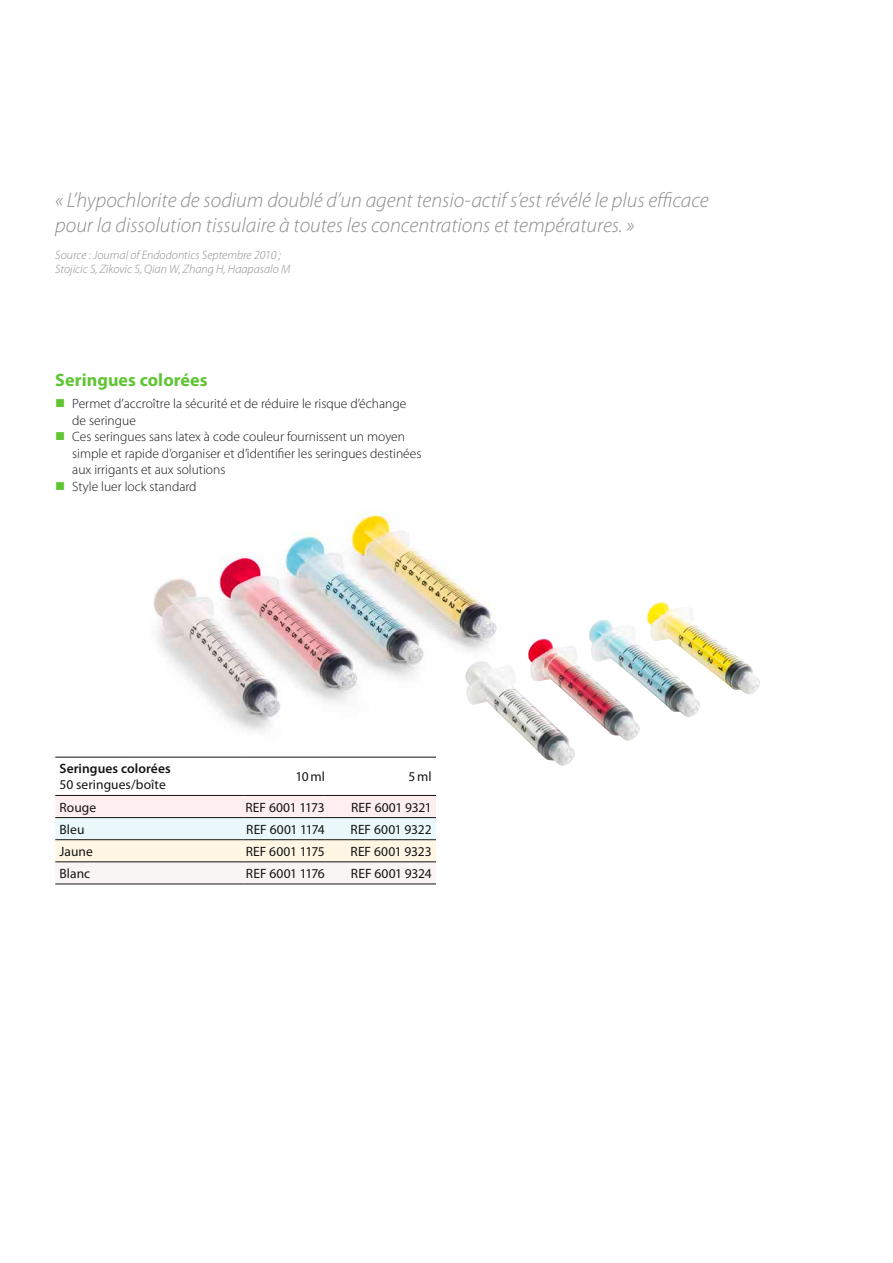
<style>
.page{position:relative;width:893px;height:1263px;background:#fff}
.page>*{position:absolute;margin:0;border:0;box-sizing:border-box;transform-origin:0 0}
.t1{font:italic 300 21px/25.2px "Myriad Pro";color:#8d8d8d}
.t2{font:700 18px "Myriad Pro";letter-spacing:.005em;color:#60c533}
.t3{font:300 13.5px/16.5px "Myriad Pro";color:#131413}
.t4{font:13.5px "Myriad Pro";color:#131413}
.t5{font:13.5px "Myriad Pro";letter-spacing:-.02em;color:#131413}
.t6{font:600 13.5px "Myriad Pro";letter-spacing:.005em;color:#131413}
.t7{font:italic 300 12.15px/14px "Myriad Pro";color:#8d8d8d}
</style>
<div class="page">
<img style="left:153px;top:511px;width:331px;height:220px">
<img style="left:465px;top:602px;width:295px;height:164px">
<svg style="left:55px;top:796px;width:381px;height:88px"></svg>
<hr style="left:55px;top:757px;width:188px;height:1px;background:#131413">
<hr style="left:243px;top:757px;width:82px;height:1px;background:#131413">
<hr style="left:325px;top:757px;width:111px;height:1px;background:#131413">
<hr style="left:55px;top:795px;width:188px;height:1px;background:#131413">
<hr style="left:243px;top:795px;width:82px;height:1px;background:#131413">
<hr style="left:325px;top:795px;width:111px;height:1px;background:#131413">
<hr style="left:55px;top:817px;width:188px;height:1px;background:#131413">
<hr style="left:243px;top:817px;width:82px;height:1px;background:#131413">
<hr style="left:325px;top:817px;width:111px;height:1px;background:#131413">
<hr style="left:55px;top:839px;width:188px;height:1px;background:#131413">
<hr style="left:243px;top:839px;width:82px;height:1px;background:#131413">
<hr style="left:325px;top:839px;width:111px;height:1px;background:#131413">
<hr style="left:55px;top:861px;width:188px;height:1px;background:#131413">
<hr style="left:243px;top:861px;width:82px;height:1px;background:#131413">
<hr style="left:325px;top:861px;width:111px;height:1px;background:#131413">
<hr style="left:55px;top:884px;width:188px;height:1px;background:#131413">
<hr style="left:243px;top:884px;width:82px;height:1px;background:#131413">
<hr style="left:325px;top:884px;width:111px;height:1px;background:#131413">
<h1 class="t1" style="left:55px;top:187px;width:655px">« L’hypochlorite de sodium doublé d’un agent tensio-actif s’est révélé le plus efficace pour la dissolution tissulaire à toutes les concentrations et températures. »</h1>
<p class="t7" style="left:55px;top:248px;width:237px">Source : Journal of Endodontics Septembre 2010 ;<br>Stojicic S, Zikovic S, Qian W, Zhang H, Haapasalo M</p>
<h2 class="t2" style="left:55px;top:368px;width:154px">Seringues colorées</h2>
<p class="t3" style="left:72px;top:396px;width:351px">Permet d’accroître la sécurité et de réduire le risque d’échange de seringue<br>Ces seringues sans latex à code couleur fournissent un moyen simple et rapide d’organiser et d’identifier les seringues destinées aux irrigants et aux solutions<br>Style luer lock standard</p>
<p class="t6" style="left:60px;top:760px;width:113px">Seringues colorées</p>
<p class="t4" style="left:60px;top:777px;width:108px">50 seringues/boîte</p>
<p class="t4" style="left:295px;top:768px;width:31px">10ml</p>
<p class="t4" style="left:409px;top:768px;width:25px">5ml</p>
<p class="t4" style="left:60px;top:799px;width:38px">Rouge</p>
<p class="t4" style="left:246px;top:799px;width:81px">REF 6001 1173</p>
<p class="t4" style="left:351px;top:799px;width:82px">REF 6001 9321</p>
<p class="t4" style="left:60px;top:821px;width:26px">Bleu</p>
<p class="t5" style="left:246px;top:821px;width:80px">REF 6001 1174</p>
<p class="t4" style="left:351px;top:821px;width:83px">REF 6001 9322</p>
<p class="t4" style="left:60px;top:843px;width:35px">Jaune</p>
<p class="t4" style="left:246px;top:843px;width:80px">REF 6001 1175</p>
<p class="t4" style="left:351px;top:843px;width:83px">REF 6001 9323</p>
<p class="t4" style="left:60px;top:865px;width:32px">Blanc</p>
<p class="t5" style="left:246px;top:865px;width:80px">REF 6001 1176</p>
<p class="t4" style="left:351px;top:865px;width:82px">REF 6001 9324</p>
</div>
